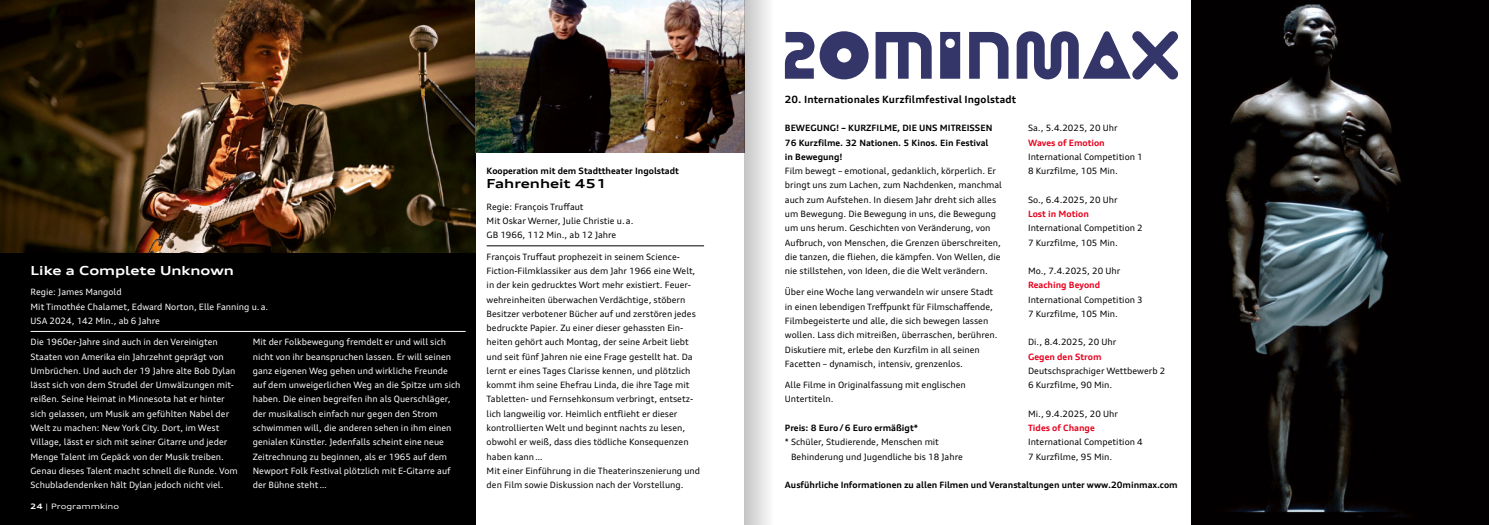
<style>
.page{position:relative;width:1489px;height:525px;background:#fff}
.page>*{position:absolute;margin:0;border:0;box-sizing:border-box;transform-origin:0 0}
.Filmtitel_weiss{font:700 expanded 12.5px "Audi Type";color:#fff}
.Filmtitel{font:700 expanded 12.5px "Audi Type";color:#000}
.Vorstellung_Spalte_links{font:700 10px "Audi Type";letter-spacing:.01em;color:#000}
.Fließtext{font:8.75px/14.2px "Audi Type";color:#000}
.Fließtext_weiss{font:8.75px/14.2px "Audi Type";color:#fff}
.Fließtext-2{font:700 8.75px/14.2px "Audi Type";color:#000}
.Stab_weiss{font:8.75px/14.2px "Audi Type";color:#fff}
.Stab{font:8.75px/14.2px "Audi Type";color:#000}
.Fließtext-3{font:700 8.75px "Audi Type";color:#e7001d}
.Filmreihe{font:700 8.75px "Audi Type";color:#000}
.t1{font:expanded 7.5px "Audi Type";color:#fff}
.s1{font-weight:700}
</style>
<div class="page">
<div style="left:0;top:0;width:476px;height:524px;background:#000"></div>
<hr style="left:486px;top:245px;width:218px;height:1px;background:#000">
<img style="left:1191px;top:0;width:297px;height:524px">
<hr style="left:31px;top:331px;width:434px;height:1px;background:#fff">
<img style="left:0;top:0;width:476px;height:252px">
<img style="left:476px;top:0;width:268px;height:153px">
<svg style="left:784px;top:31px;width:394px;height:49px"></svg>
<div style="left:744px;top:0;width:40px;height:524px;background:linear-gradient(to right,#c8c8c8,#fff)"></div>
<p class="Filmtitel_weiss" style="left:31px;top:263px;width:205px">Like a Complete Unknown</p>
<p class="Stab_weiss" style="left:31px;top:285px;width:239px">Regie: James Mangold<br>Mit Timothée Chalamet, Edward Norton, Elle Fanning u.a.<br>USA 2024, 142 Min., ab 6 Jahre</p>
<p class="Fließtext_weiss" style="left:31px;top:335px;width:209px">Die 1960er-Jahre sind auch in den Vereinigten Staaten von Amerika ein Jahrzehnt geprägt von Umbrüchen. Und auch der 19 Jahre alte Bob Dylan lässt sich von dem Strudel der Umwälzungen mit&shy;reißen. Seine Heimat in Minnesota hat er hinter sich gelassen, um Musik am gefühlten Nabel der Welt zu machen: New York City. Dort, im West Village, lässt er sich mit seiner Gitarre und jeder Menge Talent im Gepäck von der Musik treiben.<br>Genau dieses Talent macht schnell die Runde. Vom Schubladendenken hält Dylan jedoch nicht viel.</p>
<p class="Fließtext_weiss" style="left:253px;top:335px;width:209px">Mit der Folkbewegung fremdelt er und will sich nicht von ihr beanspruchen lassen. Er will seinen ganz eigenen Weg gehen und wirkliche Freunde auf dem unweigerlichen Weg an die Spitze um sich haben. Die einen begreifen ihn als Querschläger, der musikalisch einfach nur gegen den Strom schwimmen will, die anderen sehen in ihm einen genialen Künstler. Jedenfalls scheint eine neue Zeitrechnung zu beginnen, als er 1965 auf dem Newport Folk Festival plötzlich mit E-Gitarre auf der Bühne steht…</p>
<p class="t1" style="left:30px;top:502px;width:90px"><span class="s1">24</span> | Programmkino</p>
<p class="Filmreihe" style="left:486px;top:165px;width:194px">Kooperation mit dem Stadttheater Ingolstadt</p>
<p class="Filmtitel" style="left:486px;top:176px;width:122px">Fahrenheit 451</p>
<p class="Stab" style="left:486px;top:199px;width:148px">Regie: François Truffaut<br>Mit Oskar Werner, Julie Christie u.a.<br>GB 1966, 112 Min., ab 12 Jahre</p>
<p class="Fließtext" style="left:486px;top:249px;width:211px">François Truffaut prophezeit in seinem Science-Fiction-Filmklassiker aus dem Jahr 1966 eine Welt, in der kein gedrucktes Wort mehr existiert. Feuer&shy;wehreinheiten überwachen Verdächtige, stöbern Besitzer verbotener Bücher auf und zerstören jedes bedruckte Papier. Zu einer dieser gehassten Ein&shy;heiten gehört auch Montag, der seine Arbeit liebt und seit fünf Jahren nie eine Frage gestellt hat. Da lernt er eines Tages Clarisse kennen, und plötzlich kommt ihm seine Ehefrau Linda, die ihre Tage mit Tabletten- und Fernsehkonsum verbringt, entsetz&shy;lich langweilig vor. Heimlich entflieht er dieser kontrollierten Welt und beginnt nachts zu lesen, obwohl er weiß, dass dies tödliche Konsequenzen haben kann…</p>
<p class="Fließtext" style="left:486px;top:463px;width:215px">Mit einer Einführung in die Theaterinszenierung und den Film sowie Diskussion nach der Vorstellung.</p>
<p class="Vorstellung_Spalte_links" style="left:784px;top:93px;width:233px">20. Internationales Kurzfilmfestival Ingolstadt</p>
<p class="Fließtext" style="left:1028px;top:121px;width:91px">Sa., 5.4.2025, 20 Uhr</p>
<p class="Fließtext-3" style="left:1028px;top:137px;width:78px">Waves of Emotion</p>
<p class="Fließtext" style="left:1028px;top:149px;width:116px">International Competition 1</p>
<p class="Fließtext" style="left:1028px;top:164px;width:91px">8 Kurzfilme, 105 Min.</p>
<p class="Fließtext" style="left:1028px;top:192px;width:91px">So., 6.4.2025, 20 Uhr</p>
<p class="Fließtext-3" style="left:1028px;top:208px;width:62px">Lost in Motion</p>
<p class="Fließtext" style="left:1028px;top:221px;width:116px">International Competition 2</p>
<p class="Fließtext" style="left:1028px;top:235px;width:91px">7 Kurzfilme, 105 Min.</p>
<p class="Fließtext" style="left:1028px;top:263px;width:94px">Mo., 7.4.2025, 20 Uhr</p>
<p class="Fließtext-3" style="left:1028px;top:279px;width:73px">Reaching Beyond</p>
<p class="Fließtext" style="left:1028px;top:292px;width:116px">International Competition 3</p>
<p class="Fließtext" style="left:1028px;top:306px;width:91px">7 Kurzfilme, 105 Min.</p>
<p class="Fließtext" style="left:1028px;top:335px;width:90px">Di., 8.4.2025, 20 Uhr</p>
<p class="Fließtext-3" style="left:1028px;top:351px;width:75px">Gegen den Strom</p>
<p class="Fließtext" style="left:1028px;top:363px;width:139px">Deutschsprachiger Wettbewerb 2</p>
<p class="Fließtext" style="left:1028px;top:377px;width:86px">6 Kurzfilme, 90 Min.</p>
<p class="Fließtext" style="left:1028px;top:406px;width:91px">Mi., 9.4.2025, 20 Uhr</p>
<p class="Fließtext-3" style="left:1028px;top:422px;width:68px">Tides of Change</p>
<p class="Fließtext" style="left:1028px;top:434px;width:116px">International Competition 4</p>
<p class="Fließtext" style="left:1028px;top:449px;width:86px">7 Kurzfilme, 95 Min.</p>
<p class="Fließtext-2" style="left:784px;top:121px;width:209px">BEWEGUNG! – KURZFILME, DIE UNS MITREISSEN</p>
<p class="Fließtext-2" style="left:784px;top:135px;width:205px">76 Kurzfilme. 32 Nationen. 5 Kinos. Ein Festival in Bewegung!</p>
<p class="Fließtext" style="left:784px;top:164px;width:219px">Film bewegt – emotional, gedanklich, körperlich. Er bringt uns zum Lachen, zum Nachdenken, manchmal auch zum Aufstehen. In diesem Jahr dreht sich alles um Bewegung. Die Bewegung in uns, die Bewegung um uns herum. Geschichten von Veränderung, von Aufbruch, von Menschen, die Grenzen überschreiten, die tanzen, die fliehen, die kämpfen. Von Wellen, die nie stillstehen, von Ideen, die die Welt verändern.</p>
<p class="Fließtext" style="left:784px;top:285px;width:214px">Über eine Woche lang verwandeln wir unsere Stadt in einen lebendigen Treffpunkt für Filmschaffende, Filmbegeisterte und alle, die sich bewegen lassen wollen. Lass dich mitreißen, überraschen, berühren.<br>Diskutiere mit, erlebe den Kurzfilm in all seinen Facetten – dynamisch, intensiv, grenzenlos.</p>
<p class="Fließtext" style="left:784px;top:377px;width:182px">Alle Filme in Originalfassung mit englischen</p>
<p class="Fließtext" style="left:784px;top:392px;width:50px">Untertiteln.</p>
<p class="Fließtext-2" style="left:784px;top:420px;width:135px">Preis: 8 Euro/6 Euro ermäßigt*</p>
<p class="Fließtext" style="left:791px;top:434px;width:173px;text-indent:-6px">* Schüler, Studierende, Menschen mit<br>Behinderung und Jugendliche bis 18 Jahre</p>
<p class="Fließtext-2" style="left:784px;top:477px;width:394px">Ausführliche Informationen zu allen Filmen und Veranstaltungen unter www.20minmax.com</p>
</div>
